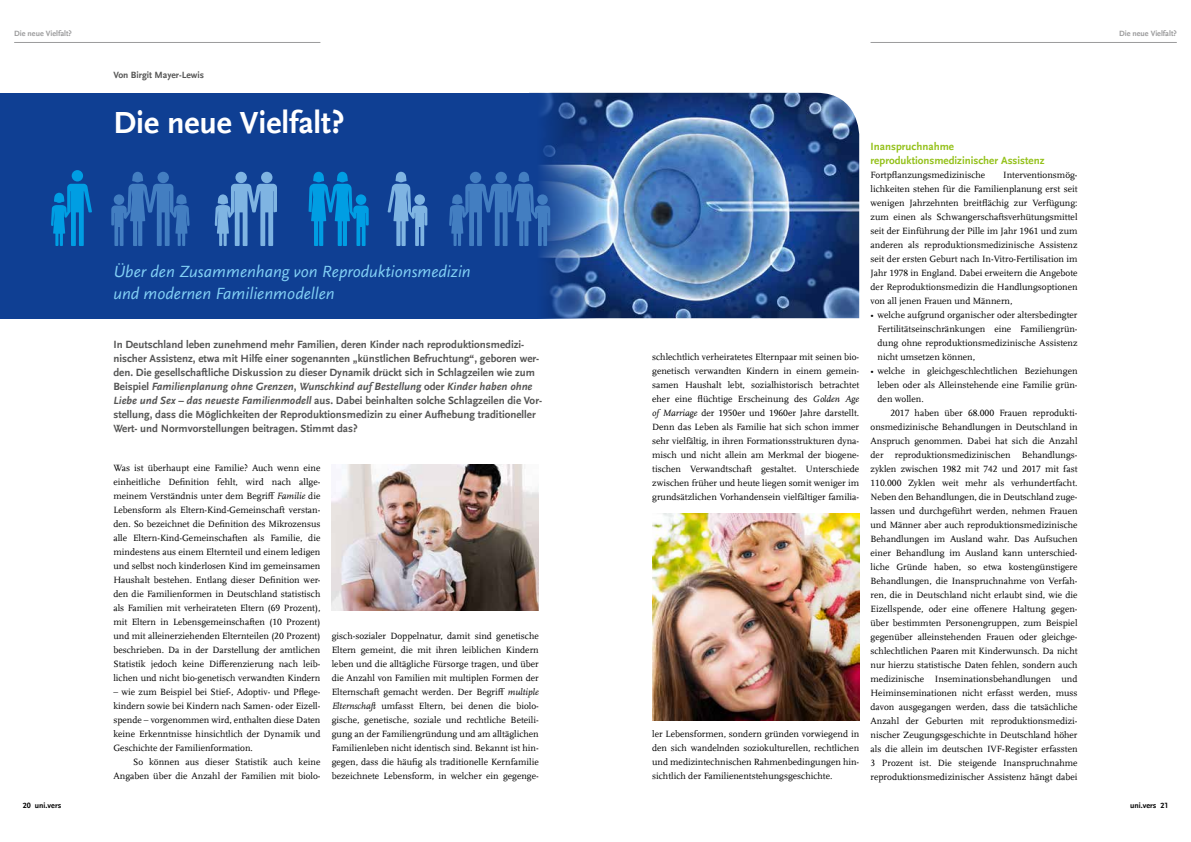
<style>
.page{position:relative;width:1191px;height:842px;background:#fff}
.page>*{position:absolute;margin:0;border:0;box-sizing:border-box;transform-origin:0 0}
.t1{font:700 32px "UB Scala Sans";color:#fff}
.t2{font:italic 17px/22px "UB Scala Sans";color:#82d0f5}
.t3{font:700 11px/14px "UB Scala Sans";color:#565655}
.t4{font:700 11px/14px "UB Scala Sans";color:#94c11a}
.t5{font:9.5px/14px "UB Scala";color:#000;text-align:justify}
.t6{font:700 9.5px "UB Scala Sans";color:#565655}
.t7{font:700 8px "UB Scala Sans";color:#9c9c9d}
.t8{font:700 8px "UB Scala Sans";color:#000}
.s1{font-style:italic}
</style>
<div class="page">
<hr style="left:14px;top:42px;width:306px;height:1px;background:#9c9c9d">
<hr style="left:870px;top:42px;width:306px;height:1px;background:#9c9c9d">
<img style="left:595px;top:93px;width:264px;height:225px">
<div style="left:0;top:93px;width:595px;height:225px;background:#0f3f93"></div>
<img style="left:332px;top:465px;width:207px;height:145px">
<img style="left:652px;top:513px;width:207px;height:207px">
<div style="left:72px;top:170px;width:11px;height:11px;background:#009ee3;border-radius:50%"></div>
<svg style="left:51px;top:184px;width:41px;height:62px"></svg>
<svg style="left:308px;top:172px;width:61px;height:74px"></svg>
<div style="left:356px;top:194px;width:10px;height:11px;background:#009ee3;border-radius:50%"></div>
<svg style="left:111px;top:172px;width:78px;height:74px"></svg>
<div style="left:114px;top:194px;width:10px;height:11px;background:#437ec1;border-radius:50%"></div>
<div style="left:235px;top:172px;width:12px;height:11px;background:#7fb4e2;border-radius:50%"></div>
<div style="left:261px;top:172px;width:11px;height:11px;background:#7fb4e2;border-radius:50%"></div>
<svg style="left:215px;top:184px;width:62px;height:62px"></svg>
<svg style="left:388px;top:172px;width:39px;height:74px"></svg>
<svg style="left:449px;top:172px;width:101px;height:74px"></svg>
<p class="t7" style="left:14px;top:29px;width:59px">Die neue Vielfalt?</p>
<p class="t7" style="left:1119px;top:29px;width:59px">Die neue Vielfalt?</p>
<p class="t6" style="left:113px;top:69px;width:92px">Von Birgit Mayer-Lewis</p>
<h1 class="t1" style="left:113px;top:103px;width:233px">Die neue Vielfalt?</h1>
<h2 class="t2" style="left:113px;top:260px;width:359px">Über den Zusammenhang von Reproduktionsmedizin und modernen Familienmodellen</h2>
<p class="t3" style="left:113px;top:338px;width:430px">In Deutschland leben zunehmend mehr Familien, deren Kinder nach reproduktionsmedizi&shy;nischer Assistenz, etwa mit Hilfe einer sogenannten „künstlichen Befruchtung“, geboren wer&shy;den. Die gesellschaftliche Diskussion zu dieser Dynamik drückt sich in Schlagzeilen wie zum Beispiel <span class="s1">Familienplanung ohne Grenzen</span>, <span class="s1">Wunschkind auf Bestellung</span> oder <span class="s1">Kinder haben ohne Liebe und Sex – das neueste Familienmodell</span> aus. Dabei beinhalten solche Schlagzeilen die Vor&shy;stellung, dass die Möglichkeiten der Reproduktionsmedizin zu einer Aufhebung traditioneller Wert- und Normvorstellungen beitragen. Stimmt das?</p>
<p class="t5" style="left:113px;top:461px;width:208px">Was ist überhaupt eine Familie? Auch wenn eine einheitliche Definition fehlt, wird nach allge&shy;meinem Verständnis unter dem Begriff <span class="s1">Familie</span> die Lebensform als Eltern-Kind-Gemeinschaft verstan&shy;den. So bezeichnet die Definition des Mikrozensus alle Eltern-Kind-Gemeinschaften als Familie, die mindestens aus einem Elternteil und einem ledigen und selbst noch kinderlosen Kind im gemeinsamen Haushalt bestehen. Entlang dieser Definition wer&shy;den die Familienformen in Deutschland statistisch als Familien mit verheirateten Eltern (69 Prozent), mit Eltern in Lebensgemeinschaften (10 Prozent) und mit alleinerziehenden Elternteilen (20 Prozent) beschrieben. Da in der Darstellung der amtlichen Statistik jedoch keine Differenzierung nach leib&shy;lichen und nicht bio-genetisch verwandten Kindern</p>
<p class="t5" style="left:113px;top:685px;width:208px">– wie zum Beispiel bei Stief-, Adoptiv- und Pflege&shy;kindern sowie bei Kindern nach Samen- oder Eizell&shy;spende – vorgenommen wird, enthalten diese Daten keine Erkenntnisse hinsichtlich der Dynamik und Geschichte der Familienformation.</p>
<p class="t5" style="left:113px;top:755px;width:208px;text-align:right">So können aus dieser Statistik auch keine<br>Angaben über die Anzahl der Familien mit biolo-</p>
<p class="t5" style="left:332px;top:629px;width:208px">gisch-sozialer Doppelnatur, damit sind genetische Eltern gemeint, die mit ihren leiblichen Kindern leben und die alltägliche Fürsorge tragen, und über die Anzahl von Familien mit multiplen Formen der Elternschaft gemacht werden. Der Begriff <span class="s1">multiple Elternschaft</span> umfasst Eltern, bei denen die biolo&shy;gische, genetische, soziale und rechtliche Beteili&shy;gung an der Familiengründung und am alltäglichen Familienleben nicht identisch sind. Bekannt ist hin&shy;gegen, dass die häufig als traditionelle Kernfamilie bezeichnete Lebensform, in welcher ein gegenge-</p>
<p class="t5" style="left:652px;top:350px;width:208px">schlechtlich verheiratetes Elternpaar mit seinen bio&shy;genetisch verwandten Kindern in einem gemein&shy;samen Haushalt lebt, sozialhistorisch betrachtet eher eine flüchtige Erscheinung des <span class="s1">Golden Age of Marriage</span> der 1950er und 1960er Jahre darstellt.<br>Denn das Leben als Familie hat sich schon immer sehr vielfältig, in ihren Formationsstrukturen dyna&shy;misch und nicht allein am Merkmal der biogene&shy;tischen Verwandtschaft gestaltet. Unterschiede zwischen früher und heute liegen somit weniger im grundsätzlichen Vorhandensein vielfältiger familia-</p>
<p class="t5" style="left:652px;top:727px;width:208px">ler Lebensformen, sondern gründen vorwiegend in den sich wandelnden soziokulturellen, rechtlichen und medizintechnischen Rahmenbedingungen hin&shy;sichtlich der Familienentstehungsgeschichte.</p>
<p class="t4" style="left:870px;top:139px;width:175px">Inanspruchnahme reproduktionsmedizinischer Assistenz</p>
<p class="t5" style="left:870px;top:168px;width:116px">Fortpflanzungsmedizinische</p>
<p class="t5" style="left:870px;top:168px;width:208px;text-indent:133px">Interventionsmög&shy;lichkeiten stehen für die Familienplanung erst seit wenigen Jahrzehnten breitflächig zur Verfügung: zum einen als Schwangerschaftsverhütungsmittel seit der Einführung der Pille im Jahr 1961 und zum anderen als reproduktionsmedizinische Assistenz seit der ersten Geburt nach In-Vitro-Fertilisation im Jahr 1978 in England. Dabei erweitern die Angebote der Reproduktionsmedizin die Handlungsoptionen von all jenen Frauen und Männern,</p>
<p class="t5" style="left:877px;top:308px;width:201px;text-indent:-7px">• welche aufgrund organischer oder altersbedingter Fertilitätseinschränkungen eine Familiengrün&shy;dung ohne reproduktionsmedizinische Assistenz nicht umsetzen können,</p>
<p class="t5" style="left:877px;top:364px;width:201px;text-indent:-7px">• welche in gleichgeschlechtlichen Beziehungen leben oder als Alleinstehende eine Familie grün&shy;den wollen.</p>
<p class="t5" style="left:870px;top:406px;width:208px;text-indent:20px">2017 haben über 68.000 Frauen reprodukti&shy;onsmedizinische Behandlungen in Deutschland in Anspruch genommen. Dabei hat sich die Anzahl der reproduktionsmedizinischen Behandlungs&shy;zyklen zwischen 1982 mit 742 und 2017 mit fast 110.000 Zyklen weit mehr als verhundertfacht.<br>Neben den Behandlungen, die in Deutschland zuge&shy;lassen und durchgeführt werden, nehmen Frauen und Männer aber auch reproduktionsmedizinische Behandlungen im Ausland wahr. Das Aufsuchen einer Behandlung im Ausland kann unterschied&shy;liche Gründe haben, so etwa kostengünstigere Behandlungen, die Inanspruchnahme von Verfah&shy;ren, die in Deutschland nicht erlaubt sind, wie die Eizellspende, oder eine offenere Haltung gegen&shy;über bestimmten Personengruppen, zum Beispiel gegenüber alleinstehenden Frauen oder gleichge&shy;schlechtlichen Paaren mit Kinderwunsch. Da nicht nur hierzu statistische Daten fehlen, sondern auch medizinische Inseminationsbehandlungen und Heiminseminationen nicht erfasst werden, muss davon ausgegangen werden, dass die tatsächliche Anzahl der Geburten mit reproduktionsmedizi&shy;nischer Zeugungsgeschichte in Deutschland höher als die allein im deutschen IVF-Register erfassten 3 Prozent ist. Die steigende Inanspruchnahme reproduktionsmedizinischer Assistenz hängt dabei</p>
<p class="t8" style="left:23px;top:800px;width:40px">20 uni.vers</p>
<p class="t8" style="left:1130px;top:800px;width:40px">uni.vers 21</p>
</div>
